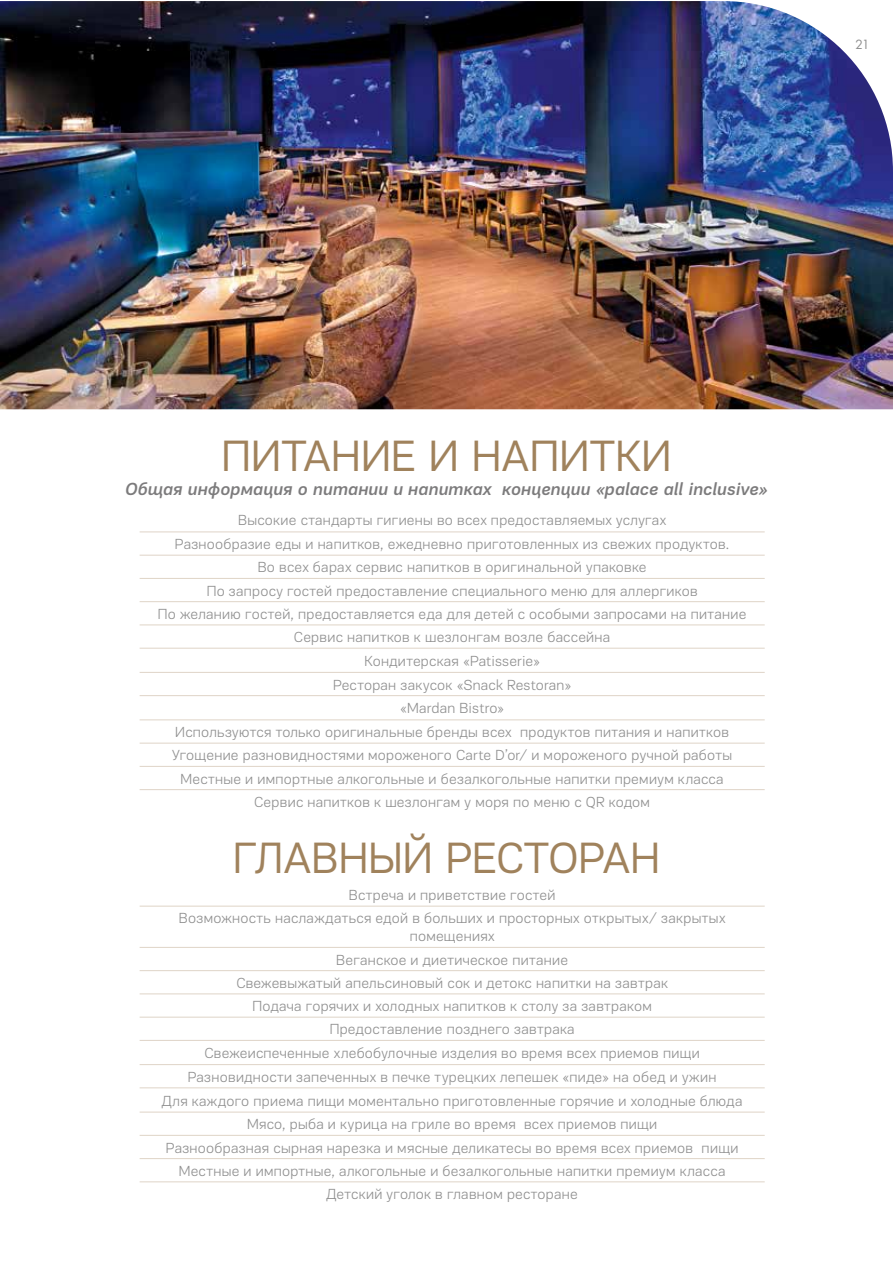
<style>
.page{position:relative;width:893px;height:1263px;background:#fff}
.page>*{position:absolute;margin:0;border:0;box-sizing:border-box;transform-origin:0 0}
.t1{font:45px "PF Encore Sans Pro";letter-spacing:.005em;color:#a0825c}
.t2{font:italic 500 18px "PF Encore Sans Pro";letter-spacing:.005em;color:#7c7b7c}
.t3{font:300 15px/23.4px "PF Encore Sans Pro";letter-spacing:.02em;color:#8f8f8f;text-align:center}
.t4{font:13.95px "Futura PT";color:#8f8f8f}
</style>
<div class="page">
<img style="left:0;top:1px;width:893px;height:408px">
<hr style="left:140px;top:532px;width:625px;height:1px;background:#dfd4c7">
<hr style="left:140px;top:555px;width:625px;height:1px;background:#dfd4c7">
<hr style="left:140px;top:578px;width:625px;height:1px;background:#dfd4c7">
<hr style="left:140px;top:601px;width:625px;height:1px;background:#dfd4c7">
<hr style="left:140px;top:625px;width:625px;height:1px;background:#dfd4c7">
<hr style="left:140px;top:648px;width:625px;height:1px;background:#dfd4c7">
<hr style="left:140px;top:672px;width:625px;height:1px;background:#dfd4c7">
<hr style="left:140px;top:695px;width:625px;height:1px;background:#dfd4c7">
<hr style="left:140px;top:720px;width:625px;height:1px;background:#dfd4c7">
<hr style="left:140px;top:743px;width:625px;height:1px;background:#dfd4c7">
<hr style="left:140px;top:766px;width:625px;height:1px;background:#dfd4c7">
<hr style="left:140px;top:789px;width:625px;height:1px;background:#dfd4c7">
<hr style="left:140px;top:906px;width:625px;height:1px;background:#dfd4c7">
<hr style="left:140px;top:947px;width:625px;height:1px;background:#dfd4c7">
<hr style="left:140px;top:970px;width:625px;height:1px;background:#dfd4c7">
<hr style="left:140px;top:994px;width:625px;height:1px;background:#dfd4c7">
<hr style="left:140px;top:1017px;width:625px;height:1px;background:#dfd4c7">
<hr style="left:140px;top:1040px;width:625px;height:1px;background:#dfd4c7">
<hr style="left:140px;top:1064px;width:625px;height:1px;background:#dfd4c7">
<hr style="left:140px;top:1087px;width:625px;height:1px;background:#dfd4c7">
<hr style="left:140px;top:1112px;width:625px;height:1px;background:#dfd4c7">
<hr style="left:140px;top:1135px;width:625px;height:1px;background:#dfd4c7">
<hr style="left:140px;top:1158px;width:625px;height:1px;background:#dfd4c7">
<hr style="left:140px;top:1181px;width:625px;height:1px;background:#dfd4c7">
<p class="t4" style="left:855px;top:36px;width:16px">21</p>
<h1 class="t1" style="left:221px;top:429px;width:451px">ПИТАНИЕ И НАПИТКИ</h1>
<p class="t2" style="left:125px;top:478px;width:644px">Общая информация о питании и напитках концепции «palace all inclusive»</p>
<p class="t3" style="left:158px;top:509px;width:590px">Высокие стандарты гигиены во всех предоставляемых услугах<br>Разнообразие еды и напитков, ежедневно приготовленных из свежих продуктов.<br>Во всех барах сервис напитков в оригинальной упаковке<br>По запросу гостей предоставление специального меню для аллергиков<br>По желанию гостей, предоставляется еда для детей с особыми запросами на питание Сервис напитков к шезлонгам возле бассейна<br>Кондитерская «Patisserie»<br>Ресторан закусок «Snack Restoran»<br>«Mardan Bistro»<br>Используются только оригинальные бренды всех продуктов питания и напитков Угощение разновидностями мороженого Carte D’or/ и мороженого ручной работы Местные и импортные алкогольные и безалкогольные напитки премиум класса Сервис напитков к шезлонгам у моря по меню с QR кодом</p>
<h1 class="t1" style="left:233px;top:831px;width:429px">ГЛАВНЫЙ РЕСТОРАН</h1>
<p class="t3" style="left:179px;top:883px;width:548px">Встреча и приветствие гостей<br>Возможность наслаждаться едой в больших и просторных открытых/ закрытых</p>
<p class="t3" style="left:162px;top:925px;width:582px">помещениях<br>Веганское и диетическое питание<br>Свежевыжатый апельсиновый сок и детокс напитки на завтрак<br>Подача горячих и холодных напитков к столу за завтраком<br>Предоставление позднего завтрака<br>Свежеиспеченные хлебобулочные изделия во время всех приемов пищи Разновидности запеченных в печке турецких лепешек «пиде» на обед и ужин<br>Для каждого приема пищи моментально приготовленные горячие и холодные блюда Мясо, рыба и курица на гриле во время всех приемов пищи<br>Разнообразная сырная нарезка и мясные деликатесы во время всех приемов пищи Местные и импортные, алкогольные и безалкогольные напитки премиум класса Детский уголок в главном ресторане</p>
</div>
